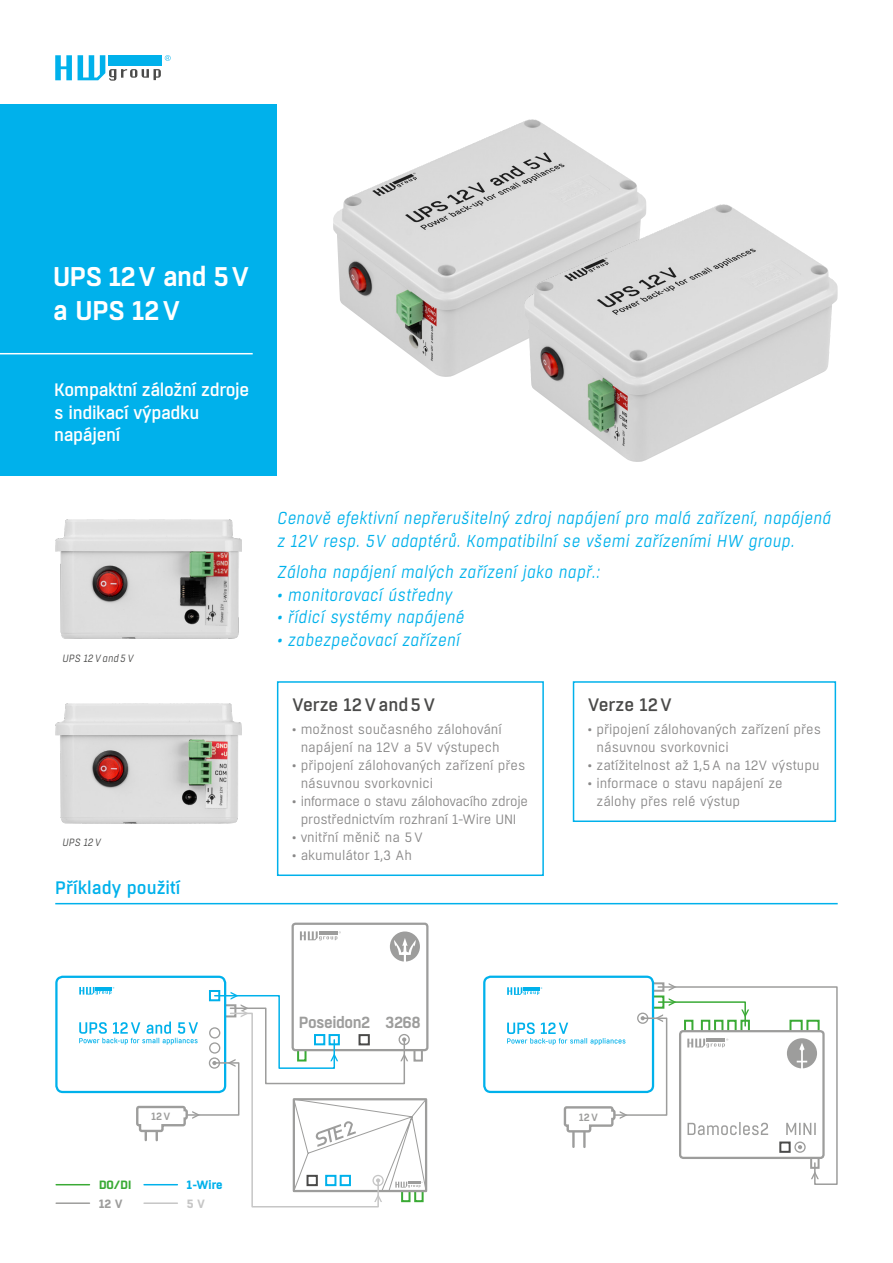
<style>
.page{position:relative;width:893px;height:1263px;background:#fff}
.page>*{position:absolute;margin:0;border:0;box-sizing:border-box;transform-origin:0 0}
.t1{font:600 27px/34.5px "Boxed";letter-spacing:-.01em;color:#fff}
.t2{font:500 18px/22.5px "Boxed";letter-spacing:-.02em;color:#fff}
.t3{font:500 18px "Boxed";color:#4a4a49}
.t4{font:500 18px "Boxed";color:#00b1eb}
.t5{font:italic 17.25px/22.5px "Boxed";letter-spacing:.02em;color:#00b1eb}
.t6{font:600 16.05px "Boxed";letter-spacing:-.03em;color:#9d9d9c}
.t7{font:13.5px/18px "Boxed";color:#898888}
.t8{font:13.5px/18px "Boxed";letter-spacing:-.02em;color:#898888;text-align:center}
.t9{font:700 12px "Boxed";color:#00b1eb}
.t10{font:700 12px "Boxed";color:#3aaa35}
.t11{font:700 12px "Boxed";color:#9d9d9c}
.t12{font:700 12px "Boxed";color:#c6c6c6}
.t13{font:italic 10.5px "Boxed";letter-spacing:.01em;color:#4a4a49}
.t14{font:600 10.5px "Boxed";letter-spacing:.06em;color:#9d9d9c}
</style>
<div class="page">
<div style="left:652px;top:982px;width:12px;height:10px;border:2px solid #9d9d9c"></div>
<div style="left:483px;top:975px;width:171px;height:118px;border:2px solid #00b1eb;border-radius:6px"></div>
<div style="left:292px;top:923px;width:136px;height:128px;border:2px solid #9d9d9c;border-radius:3px"></div>
<div style="left:55px;top:976px;width:171px;height:117px;border:2px solid #00b1eb;border-radius:6px"></div>
<div style="left:0;top:104px;width:277px;height:372px;background:#00b1eb"></div>
<hr style="left:0;top:353px;width:253px;height:1px;background:#fff">
<svg style="left:55px;top:55px;width:17px;height:25px"></svg>
<svg style="left:78px;top:55px;width:93px;height:26px"></svg>
<hr style="left:55px;top:903px;width:783px;height:1px;background:#00b1eb">
<svg style="left:300px;top:931px;width:41px;height:9px"></svg>
<svg style="left:390px;top:931px;width:30px;height:30px"></svg>
<div style="left:277px;top:681px;width:267px;height:195px;border:2px solid #00b1eb"></div>
<div style="left:573px;top:681px;width:263px;height:141px;border:2px solid #00b1eb"></div>
<hr style="left:56px;top:1202px;width:33px;height:2px;background:#9d9d9c">
<hr style="left:56px;top:1184px;width:33px;height:1px;background:#3aaa35">
<img style="left:55px;top:704px;width:187px;height:120px">
<img style="left:55px;top:520px;width:187px;height:119px">
<svg style="left:79px;top:987px;width:349px;height:221px"></svg>
<svg style="left:507px;top:983px;width:331px;height:202px"></svg>
<img style="left:333px;top:119px;width:313px;height:258px">
<img style="left:524px;top:204px;width:314px;height:258px">
<p class="t1" style="left:53px;top:260px;width:198px">UPS 12V and 5V a UPS 12V</p>
<p class="t2" style="left:54px;top:379px;width:197px">Kompaktní záložní zdroje s indikací výpadku napájení</p>
<p class="t13" style="left:62px;top:651px;width:72px">UPS 12Vand 5V</p>
<p class="t13" style="left:62px;top:836px;width:40px">UPS 12V</p>
<p class="t4" style="left:55px;top:877px;width:127px">Příklady použití</p>
<p class="t5" style="left:277px;top:507px;width:555px">Cenově efektivní nepřerušitelný zdroj napájení pro malá zařízení, napájená z 12V resp. 5V adaptérů. Kompatibilní se všemi zařízeními HW group.</p>
<p class="t5" style="left:277px;top:561px;width:324px">Záloha napájení malých zařízení jako např.:</p>
<p class="t5" style="left:277px;top:584px;width:176px">• monitorovací ústředny</p>
<p class="t5" style="left:277px;top:606px;width:188px">• řídicí systémy napájené</p>
<p class="t5" style="left:277px;top:629px;width:184px">• zabezpečovací zařízení</p>
<p class="t3" style="left:292px;top:693px;width:145px">Verze 12Vand5V</p>
<p class="t7" style="left:292px;top:720px;width:211px;text-align:center">• možnost současného zálohování napájení na 12V a 5V výstupech</p>
<p class="t7" style="left:301px;top:756px;width:226px;text-indent:-9px">• připojení zálohovaných zařízení přes násuvnou svorkovnici</p>
<p class="t8" style="left:292px;top:792px;width:237px">• informace o stavu zálohovacího zdroje prostřednictvím rozhraní 1-Wire UNI</p>
<p class="t7" style="left:292px;top:828px;width:132px">• vnitřní měnič na 5V</p>
<p class="t7" style="left:292px;top:846px;width:122px">• akumulátor 1,3 Ah</p>
<p class="t3" style="left:588px;top:693px;width:86px">Verze 12V</p>
<p class="t7" style="left:597px;top:720px;width:226px;text-indent:-9px">• připojení zálohovaných zařízení přes násuvnou svorkovnici</p>
<p class="t7" style="left:588px;top:756px;width:233px">• zatížitelnost až 1,5A na 12V výstupu</p>
<p class="t7" style="left:597px;top:774px;width:188px;text-indent:-9px">• informace o stavu napájení ze zálohy přes relé výstup</p>
<p class="t14" style="left:152px;top:1109px;width:20px">12V</p>
<p class="t10" style="left:99px;top:1177px;width:34px">DO/DI</p>
<p class="t9" style="left:187px;top:1177px;width:37px">1-Wire</p>
<p class="t11" style="left:99px;top:1195px;width:25px">12 V</p>
<p class="t12" style="left:187px;top:1195px;width:20px">5 V</p>
<p class="t6" style="left:299px;top:1012px;width:123px">Poseidon2 3268</p>
<p class="t14" style="left:579px;top:1110px;width:20px">12V</p>
</div>
